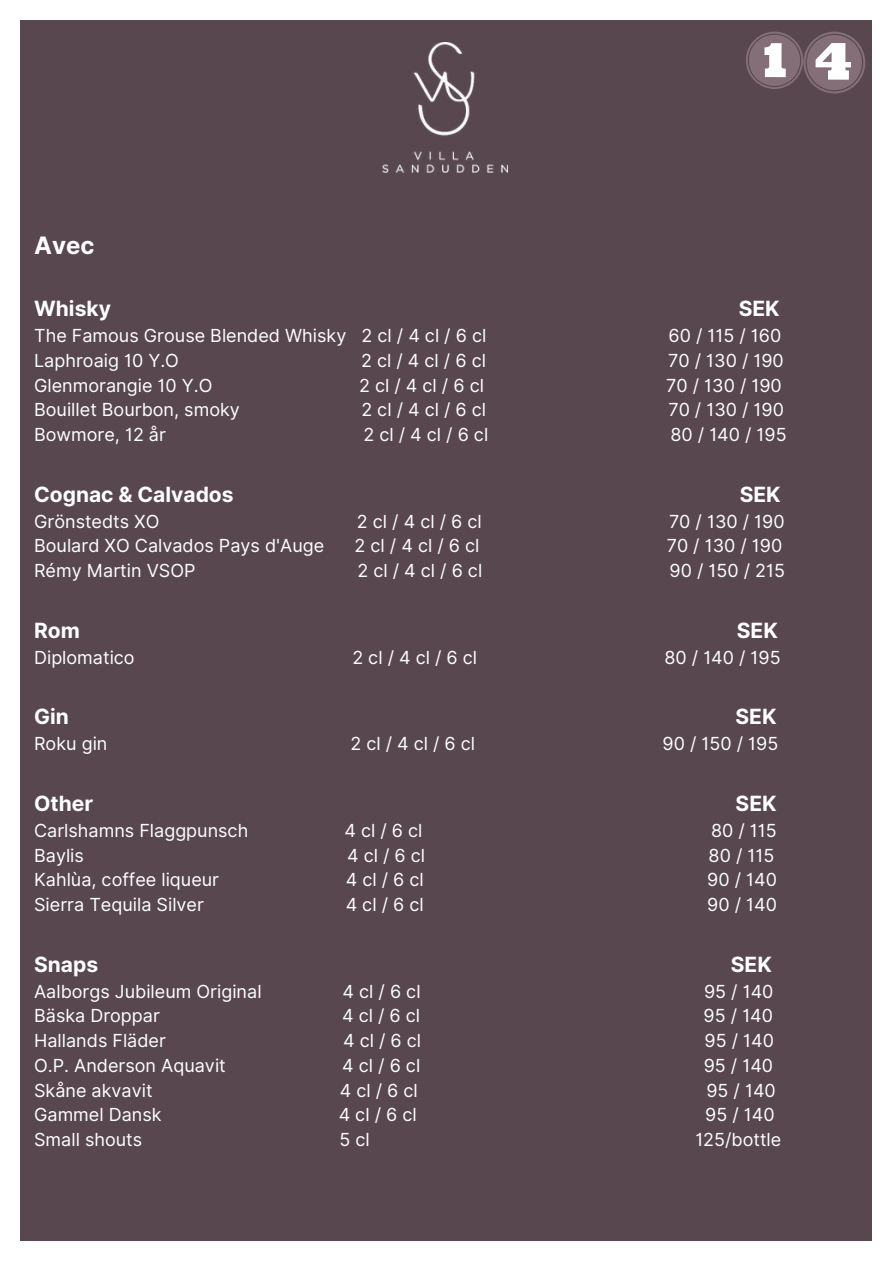
<style>
.page{position:relative;width:893px;height:1264px;background:#fff}
.page>*{position:absolute;margin:0;border:0;box-sizing:border-box;transform-origin:0 0}
.t1{font:700 24px "Inter";color:#fff}
.t2{font:700 21px "Inter";color:#fff}
.t3{font:18px "Inter";color:#fff}
.t4{font:18px "Inter";letter-spacing:.14em;color:#fff}
</style>
<div class="page">
<div style="left:20px;top:20px;width:852px;height:1220px;background:#58474f"></div>
<img style="left:382px;top:43px;width:125px;height:129px">
<svg style="left:746px;top:32px;width:119px;height:61px"></svg>
<h1 class="t1" style="left:34px;top:231px;width:62px">Avec</h1>
<p class="t2" style="left:34px;top:296px;width:78px">Whisky</p>
<p class="t2" style="left:738px;top:296px;width:43px">SEK</p>
<p class="t3" style="left:34px;top:325px;width:453px">The Famous Grouse Blended Whisky 2 cl / 4 cl / 6 cl</p>
<p class="t3" style="left:668px;top:325px;width:114px">60 / 115 / 160</p>
<p class="t3" style="left:34px;top:349px;width:146px">Laphroaig 10 Y.O</p>
<p class="t4" style="left:361px;top:349px;width:126px">2cl/4cl/6cl</p>
<p class="t3" style="left:668px;top:349px;width:117px">70 / 130 / 190</p>
<p class="t3" style="left:34px;top:374px;width:180px">Glenmorangie 10 Y.O</p>
<p class="t4" style="left:359px;top:374px;width:126px">2cl/4cl/6cl</p>
<p class="t3" style="left:666px;top:374px;width:117px">70 / 130 / 190</p>
<p class="t3" style="left:34px;top:399px;width:207px">Bouillet Bourbon, smoky</p>
<p class="t4" style="left:361px;top:399px;width:126px">2cl/4cl/6cl</p>
<p class="t3" style="left:668px;top:399px;width:117px">70 / 130 / 190</p>
<p class="t3" style="left:34px;top:424px;width:133px">Bowmore, 12 år</p>
<p class="t4" style="left:363px;top:424px;width:126px">2cl/4cl/6cl</p>
<p class="t3" style="left:670px;top:424px;width:118px">80 / 140 / 195</p>
<p class="t2" style="left:34px;top:481px;width:201px">Cognac &amp; Calvados</p>
<p class="t2" style="left:739px;top:481px;width:43px">SEK</p>
<p class="t3" style="left:34px;top:510px;width:127px">Grönstedts XO</p>
<p class="t4" style="left:357px;top:510px;width:126px">2cl/4cl/6cl</p>
<p class="t3" style="left:669px;top:510px;width:117px">70 / 130 / 190</p>
<p class="t3" style="left:34px;top:535px;width:291px">Boulard XO Calvados Pays d'Auge</p>
<p class="t4" style="left:354px;top:535px;width:126px">2cl/4cl/6cl</p>
<p class="t3" style="left:666px;top:535px;width:117px">70 / 130 / 190</p>
<p class="t3" style="left:34px;top:560px;width:163px">Rémy Martin VSOP</p>
<p class="t4" style="left:357px;top:560px;width:126px">2cl/4cl/6cl</p>
<p class="t3" style="left:669px;top:560px;width:117px">90 / 150 / 215</p>
<p class="t2" style="left:34px;top:617px;width:47px">Rom</p>
<p class="t2" style="left:736px;top:617px;width:43px">SEK</p>
<p class="t3" style="left:34px;top:646px;width:102px">Diplomatico</p>
<p class="t4" style="left:352px;top:646px;width:126px">2cl/4cl/6cl</p>
<p class="t3" style="left:664px;top:646px;width:118px">80 / 140 / 195</p>
<p class="t2" style="left:34px;top:704px;width:36px">Gin</p>
<p class="t2" style="left:735px;top:704px;width:43px">SEK</p>
<p class="t3" style="left:34px;top:733px;width:75px">Roku gin</p>
<p class="t4" style="left:350px;top:733px;width:126px">2cl/4cl/6cl</p>
<p class="t3" style="left:662px;top:733px;width:117px">90 / 150 / 195</p>
<p class="t2" style="left:34px;top:790px;width:61px">Other</p>
<p class="t2" style="left:735px;top:790px;width:43px">SEK</p>
<p class="t3" style="left:34px;top:819px;width:216px">Carlshamns Flaggpunsch</p>
<p class="t3" style="left:344px;top:819px;width:80px">4cl/6cl</p>
<p class="t3" style="left:711px;top:819px;width:67px">80 / 115</p>
<p class="t3" style="left:34px;top:844px;width:51px">Baylis</p>
<p class="t3" style="left:347px;top:844px;width:80px">4cl/6cl</p>
<p class="t3" style="left:708px;top:844px;width:67px">80 / 115</p>
<p class="t3" style="left:34px;top:869px;width:186px">Kahlùa, coffee liqueur</p>
<p class="t3" style="left:346px;top:869px;width:80px">4cl/6cl</p>
<p class="t3" style="left:707px;top:869px;width:71px">90 / 140</p>
<p class="t3" style="left:34px;top:893px;width:171px">Sierra Tequila Silver</p>
<p class="t3" style="left:346px;top:893px;width:80px">4cl/6cl</p>
<p class="t3" style="left:707px;top:893px;width:71px">90 / 140</p>
<p class="t2" style="left:34px;top:951px;width:65px">Snaps</p>
<p class="t2" style="left:730px;top:951px;width:43px">SEK</p>
<p class="t3" style="left:34px;top:980px;width:229px">Aalborgs Jubileum Original</p>
<p class="t3" style="left:342px;top:980px;width:80px">4cl/6cl</p>
<p class="t3" style="left:704px;top:980px;width:71px">95 / 140</p>
<p class="t3" style="left:34px;top:1005px;width:127px">Bäska Droppar</p>
<p class="t3" style="left:342px;top:1005px;width:80px">4cl/6cl</p>
<p class="t3" style="left:703px;top:1005px;width:71px">95 / 140</p>
<p class="t3" style="left:34px;top:1029px;width:133px">Hallands Fläder</p>
<p class="t3" style="left:343px;top:1029px;width:80px">4cl/6cl</p>
<p class="t3" style="left:704px;top:1029px;width:71px">95 / 140</p>
<p class="t3" style="left:34px;top:1054px;width:193px">O.P. Anderson Aquavit</p>
<p class="t3" style="left:342px;top:1054px;width:80px">4cl/6cl</p>
<p class="t3" style="left:703px;top:1054px;width:71px">95 / 140</p>
<p class="t3" style="left:34px;top:1079px;width:120px">Skåne akvavit</p>
<p class="t3" style="left:340px;top:1079px;width:80px">4cl/6cl</p>
<p class="t3" style="left:706px;top:1079px;width:71px">95 / 140</p>
<p class="t3" style="left:34px;top:1104px;width:129px">Gammel Dansk</p>
<p class="t3" style="left:338px;top:1104px;width:80px">4cl/6cl</p>
<p class="t3" style="left:705px;top:1104px;width:71px">95 / 140</p>
<p class="t3" style="left:34px;top:1128px;width:109px">Small shouts</p>
<p class="t3" style="left:339px;top:1128px;width:32px">5 cl</p>
<p class="t3" style="left:695px;top:1128px;width:87px">125/bottle</p>
</div>
